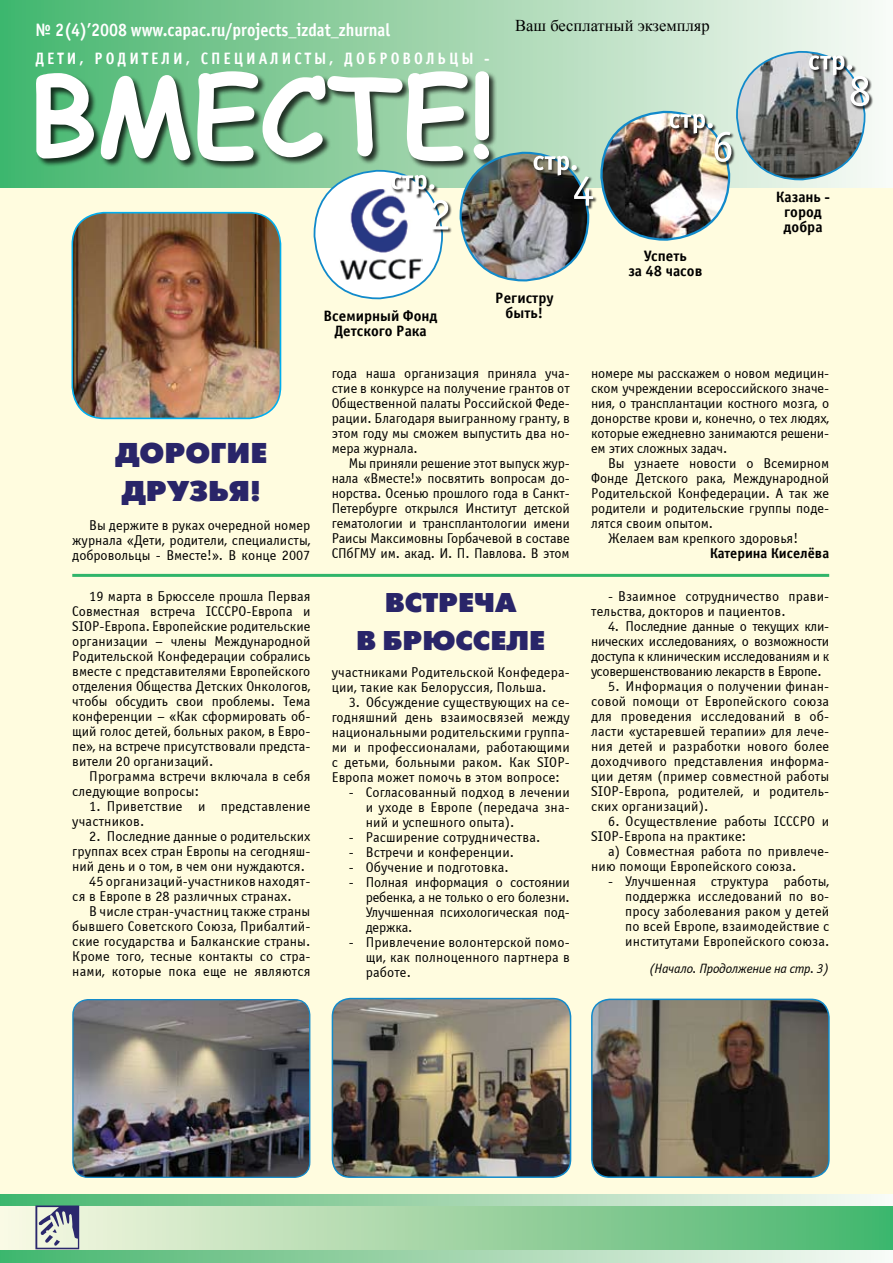
<style>
.page{position:relative;width:893px;height:1263px;background:#fffcdf}
.page>*{position:absolute;margin:0;border:0;box-sizing:border-box;transform-origin:0 0}
.t1{font:700 108px "Comic Sans MS";color:#fff}
.t2{font:28.5px/37.5px "Futuris XC";color:#292569}
.t3{font:27px/37.5px "Futuris XC";color:#292569;text-align:center}
.t4{font:700 18px "Officina Sans C";color:#fff;scale:.9 1}
.t5{font:700 16.5px "Officina Sans C";letter-spacing:.2em;color:#fff;scale:.9 1}
.t6{font:16.5px "Times New Roman";color:#000}
.t7{font:700 15px/15px "Officina Sans C";color:#000;text-align:center}
.t8{font:14.25px/15px "Officina Sans C";letter-spacing:.01em;color:#000;text-align:justify}
.t9{font:700 14.25px "Officina Sans C";color:#000}
.t10{font:italic 13.5px "Officina Sans C";letter-spacing:-.02em;color:#000}
</style>
<div class="page">
<div style="left:0;top:1194px;width:893px;height:69px;background:linear-gradient(to right,#46b46c,#fbf9f5)"></div>
<div style="left:0;top:1206px;width:893px;height:43px;background:linear-gradient(to right,#fdf7e2,#46b46c)"></div>
<div style="left:0;top:0;width:893px;height:187px;background:linear-gradient(to right,#46b46c,#faf9f4)"></div>
<div style="left:36px;top:70px;width:624px;height:167px;background:#000;opacity:.75"></div>
<svg style="left:35px;top:1205px;width:44px;height:44px"></svg>
<img style="left:461px;top:153px;width:127px;height:127px">
<img style="left:601px;top:112px;width:128px;height:128px;border-radius:63px">
<img style="left:737px;top:52px;width:126px;height:127px">
<div style="left:314px;top:171px;width:128px;height:127px;background:#fff;border-radius:50%"></div>
<div style="left:851px;top:76px;width:28px;height:40px;background:#000;opacity:.75"></div>
<svg style="left:809px;top:55px;width:60px;height:51px;background:#a5abab"></svg>
<div style="left:714px;top:132px;width:27px;height:40px;background:#000;opacity:.75"></div>
<img style="left:669px;top:114px;width:62px;height:48px">
<img style="left:72px;top:213px;width:208px;height:205px">
<div style="left:72px;top:212px;width:209px;height:207px;border:2px solid #00aeef;border-radius:32px"></div>
<img style="left:340px;top:189px;width:83px;height:91px">
<div style="left:432px;top:200px;width:27px;height:39px;background:#000;opacity:.75"></div>
<svg style="left:391px;top:175px;width:57px;height:54px"></svg>
<hr style="left:72px;top:574px;width:757px;height:3px;background:#30b56a">
<img style="left:73px;top:1000px;width:237px;height:177px">
<div style="left:72px;top:999px;width:238px;height:179px;border:1px solid #118acb;border-radius:15px"></div>
<img style="left:592px;top:1001px;width:237px;height:176px">
<div style="left:591px;top:998px;width:239px;height:180px;border:2px solid #118acb;border-radius:18px"></div>
<img style="left:332px;top:998px;width:239px;height:179px">
<div style="left:332px;top:998px;width:239px;height:180px;border:2px solid #118acb;border-radius:18px"></div>
<div style="left:574px;top:177px;width:29px;height:39px;background:#000;opacity:.75"></div>
<svg style="left:534px;top:156px;width:59px;height:50px;background:#717871"></svg>
<p class="t4" style="left:35px;top:20px;width:396px">№ 2(4)’2008 www.capac.ru/projects_izdat_zhurnal</p>
<p class="t6" style="left:515px;top:15px;width:196px">Ваш бесплатный экземпляр</p>
<p class="t5" style="left:35px;top:49px;width:506px">Дети, р одители, специалисты, добр ов ольцы -</p>
<h1 class="t1" style="left:29px;top:37px;width:468px">ВМЕСТЕ!</h1>
<h2 class="t2" style="left:115px;top:436px;width:153px">Дорогие друзья!</h2>
<p class="t8" style="left:72px;top:518px;width:240px;text-indent:17px">Вы держите в руках очередной номер журнала «Дети, родители, специалисты, добровольцы - Вместе!». В конце 2007</p>
<p class="t8" style="left:72px;top:589px;width:240px;text-indent:17px">19 марта в Брюсселе прошла Первая Совместная встреча ICCCPO-Европа и SIOP-Европа. Европейские родительские организации – члены Международной Родительской Конфедерации собрались вместе с представителями Европейского отделения Общества Детских Онкологов, чтобы обсудить свои проблемы. Тема конференции – «Как сформировать об&shy;щий голос детей, больных раком, в Евро&shy;пе», на встрече присутствовали предста&shy;вители 20 организаций.</p>
<p class="t8" style="left:72px;top:769px;width:240px;text-indent:17px">Программа встречи включала в себя следующие вопросы:</p>
<p class="t8" style="left:72px;top:799px;width:240px;text-indent:17px">1. Приветствие и представление участников.</p>
<p class="t8" style="left:89px;top:829px;width:223px">2. Последние данные о родительских</p>
<p class="t8" style="left:72px;top:844px;width:240px">группах всех стран Европы на сегодняш-</p>
<p class="t8" style="left:72px;top:859px;width:234px">ний день и о том, в чем они нуждаются.</p>
<p class="t8" style="left:89px;top:874px;width:223px">45 организаций-участников находят-</p>
<p class="t8" style="left:72px;top:889px;width:221px">ся в Европе в 28 различных странах.</p>
<p class="t8" style="left:89px;top:904px;width:223px">В числе стран-участниц также страны</p>
<p class="t8" style="left:72px;top:919px;width:240px">бывшего Советского Союза, Прибалтий-</p>
<p class="t8" style="left:72px;top:934px;width:240px">ские государства и Балканские страны.</p>
<p class="t8" style="left:72px;top:949px;width:240px">Кроме того, тесные контакты со стра-</p>
<p class="t8" style="left:72px;top:964px;width:240px">нами, которые пока еще не являются</p>
<p class="t7" style="left:324px;top:308px;width:116px">Всемирный Фонд<br>Детского Рака</p>
<p class="t7" style="left:495px;top:290px;width:60px">Регистру быть!</p>
<p class="t8" style="left:332px;top:366px;width:240px">года наша организация приняла уча&shy;стие в конкурсе на получение грантов от Общественной палаты Российской Феде&shy;рации. Благодаря выигранному гранту, в этом году мы сможем выпустить два но&shy;мера журнала.</p>
<p class="t8" style="left:332px;top:456px;width:240px;text-indent:17px">Мы приняли решение этот выпуск жур&shy;нала «Вместе!» посвятить вопросам до&shy;норства. Осенью прошлого года в Санкт-Петербурге открылся Институт детской гематологии и трансплантологии имени Раисы Максимовны Горбачевой в составе СПбГМУ им. акад. И. П. Павлова. В этом</p>
<h3 class="t3" style="left:356px;top:585px;width:191px">Встреча<br>в Брюсселе</h3>
<p class="t8" style="left:332px;top:665px;width:240px">участниками Родительской Конфедера&shy;ции, такие как Белоруссия, Польша.</p>
<p class="t8" style="left:332px;top:695px;width:240px;text-indent:17px">3. Обсуждение существующих на се&shy;годняшний день взаимосвязей между национальными родительскими группа&shy;ми и профессионалами, работающими с детьми, больными раком. Как SIOP-Европа может помочь в этом вопросе:</p>
<p class="t8" style="left:366px;top:785px;width:206px;text-indent:-17px">- Согласованный подход в лечении и уходе в Европе (передача зна&shy;ний и успешного опыта).</p>
<p class="t8" style="left:349px;top:830px;width:193px">- Расширение сотрудничества.</p>
<p class="t8" style="left:349px;top:845px;width:167px">- Встречи и конференции.</p>
<p class="t8" style="left:349px;top:860px;width:162px">- Обучение и подготовка.</p>
<p class="t8" style="left:366px;top:875px;width:206px;text-indent:-17px">- Полная информация о состоянии ребенка, а не только о его болезни.<br>Улучшенная психологическая под&shy;держка.</p>
<p class="t8" style="left:366px;top:935px;width:206px;text-indent:-17px">- Привлечение волонтерской помо&shy;щи, как полноценного партнера в работе.</p>
<p class="t7" style="left:628px;top:248px;width:76px">Успеть<br>за 48 часов</p>
<p class="t7" style="left:776px;top:190px;width:56px">Казань - город добра</p>
<p class="t8" style="left:591px;top:366px;width:240px">номере мы расскажем о новом медицин&shy;ском учреждении всероссийского значе&shy;ния, о трансплантации костного мозга, о донорстве крови и, конечно, о тех людях, которые ежедневно занимаются решени&shy;ем этих сложных задач.</p>
<p class="t8" style="left:608px;top:456px;width:223px">Вы узнаете новости о Всемирном</p>
<p class="t8" style="left:591px;top:471px;width:240px">Фонде Детского рака, Международной</p>
<p class="t8" style="left:591px;top:486px;width:240px">Родительской Конфедерации. А так же</p>
<p class="t8" style="left:591px;top:501px;width:240px">родители и родительские группы поде-</p>
<p class="t8" style="left:591px;top:516px;width:124px">лятся своим опытом.</p>
<p class="t8" style="left:608px;top:531px;width:192px">Желаем вам крепкого здоровья!</p>
<p class="t9" style="left:710px;top:545px;width:121px">Катерина Киселёва</p>
<p class="t8" style="left:591px;top:589px;width:240px;text-indent:17px">- Взаимное сотрудничество прави&shy;тельства, докторов и пациентов.</p>
<p class="t8" style="left:591px;top:619px;width:240px;text-indent:17px">4. Последние данные о текущих кли&shy;нических исследованиях, о возможности доступа к клиническим исследованиям и к усовершенствованию лекарств в Европе.</p>
<p class="t8" style="left:591px;top:679px;width:240px;text-indent:17px">5. Информация о получении финан&shy;совой помощи от Европейского союза для проведения исследований в об&shy;ласти «устаревшей терапии» для лече&shy;ния детей и разработки нового более доходчивого представления информа&shy;ции детям (пример совместной работы SIOP-Европа, родителей, и родитель&shy;ских организаций).</p>
<p class="t8" style="left:591px;top:814px;width:240px;text-indent:17px">6. Осуществление работы ICCCPO и<br>SIOP-Европа на практике:</p>
<p class="t8" style="left:591px;top:844px;width:240px;text-indent:17px">а) Совместная работа по привлече&shy;нию помощи Европейского союза.</p>
<p class="t8" style="left:625px;top:874px;width:206px;text-indent:-17px">- Улучшенная структура работы, поддержка исследований по во&shy;просу заболевания раком у детей по всей Европе, взаимодействие с институтами Европейского союза.</p>
<p class="t10" style="left:649px;top:961px;width:182px">(Начало. Продолжение на стр. 3)</p>
</div>
